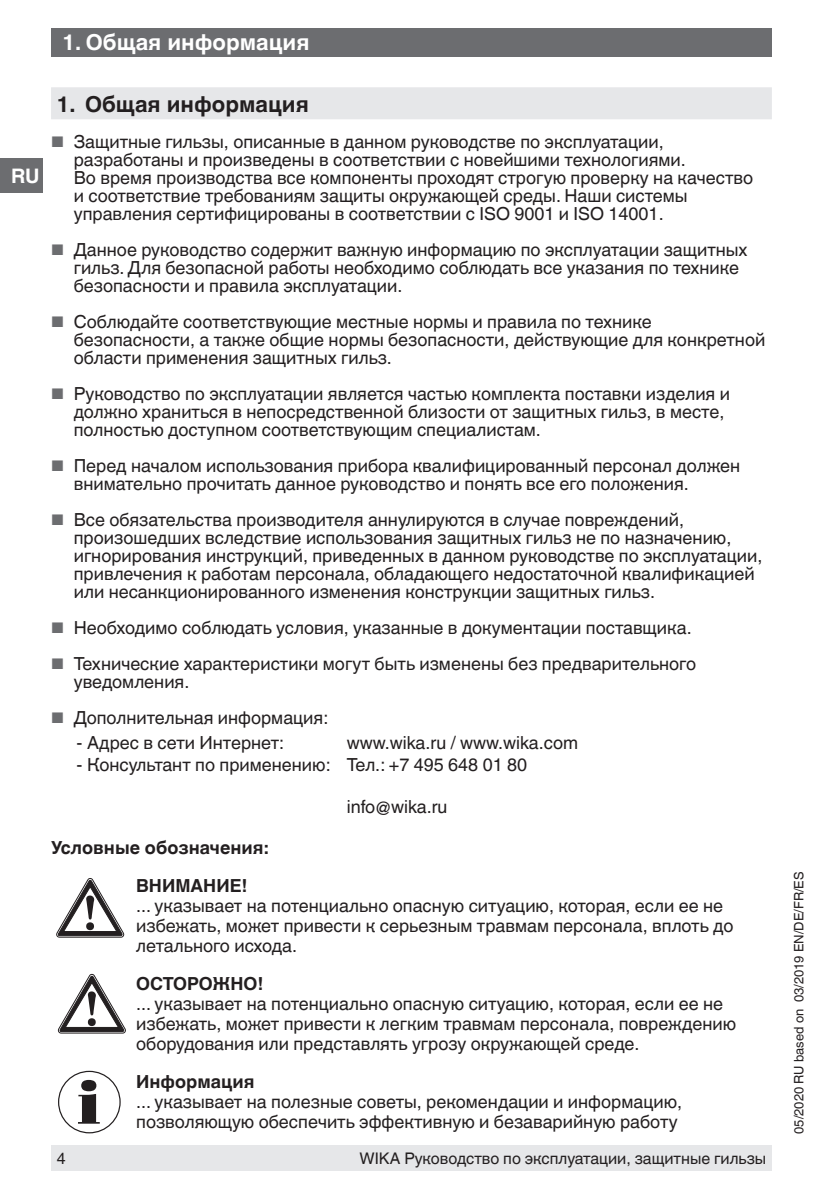
<style>
.page{position:relative;width:840px;height:1191px;background:#fff}
.page>*{position:absolute;margin:0;border:0;box-sizing:border-box;transform-origin:0 0}
.t1{font:700 22px "Helvetica World";color:#231f20}
.t2{font:700 22px "Helvetica World";color:#fff}
.t3{font:700 20px "Helvetica World";color:#fff}
.t4{font:18px/18px "Helvetica World";color:#231f20}
.t5{font:700 18px/38px "Helvetica World";color:#231f20}
.t6{font:16px "Helvetica World";color:#231f20}
.t7{font:13px "Helvetica World";color:#231f20}
.s1{font-size:15.4px;color:#6c6d70}
</style>
<div class="page">
<div style="left:51px;top:28px;width:720px;height:29px;background:#6c6d70"></div>
<div style="left:51px;top:1145px;width:720px;height:26px;background:#e6e7e9"></div>
<div style="left:0;top:159px;width:43px;height:34px;background:#6c6d70"></div>
<div style="left:51px;top:87px;width:720px;height:32px;background:#e6e7e9"></div>
<svg style="left:57px;top:878px;width:67px;height:59px"></svg>
<svg style="left:58px;top:974px;width:67px;height:59px"></svg>
<svg style="left:78px;top:1080px;width:22px;height:43px"></svg>
<div style="left:58px;top:1070px;width:63px;height:63px;border:1px solid #231f20;border-radius:50%"></div>
<p class="t2" style="left:62px;top:30px;width:248px">1. Общая информация</p>
<p class="t3" style="left:11px;top:164px;width:30px">RU</p>
<p class="t1" style="left:57px;top:92px;width:253px">1. Общая информация</p>
<p class="t4" style="left:74px;top:133px;width:680px;text-indent:-23px"><span class="s1">■</span> Защитные гильзы, описанные в данном руководстве по эксплуатации, разработаны и произведены в соответствии с новейшими технологиями.<br>Во время производства все компоненты проходят строгую проверку на качество и соответствие требованиям защиты окружающей среды. Наши системы управления сертифицированы в соответствии с ISO 9001 и ISO 14001.</p>
<p class="t4" style="left:74px;top:241px;width:675px;text-indent:-23px"><span class="s1">■</span> Данное руководство содержит важную информацию по эксплуатации защитных гильз. Для безопасной работы необходимо соблюдать все указания по технике безопасности и правила эксплуатации.</p>
<p class="t4" style="left:74px;top:313px;width:692px;text-indent:-23px"><span class="s1">■</span> Соблюдайте соответствующие местные нормы и правила по технике безопасности, а также общие нормы безопасности, действующие для конкретной области применения защитных гильз.</p>
<p class="t4" style="left:74px;top:385px;width:657px;text-indent:-23px"><span class="s1">■</span> Руководство по эксплуатации является частью комплекта поставки изделия и должно храниться в непосредственной близости от защитных гильз, в месте, полностью доступном соответствующим специалистам.</p>
<p class="t4" style="left:74px;top:457px;width:667px;text-indent:-23px"><span class="s1">■</span> Перед началом использования прибора квалифицированный персонал должен внимательно прочитать данное руководство и понять все его положения.</p>
<p class="t4" style="left:74px;top:511px;width:689px;text-indent:-23px"><span class="s1">■</span> Все обязательства производителя аннулируются в случае повреждений, произошедших вследствие использования защитных гильз не по назначению, игнорирования инструкций, приведенных в данном руководстве по эксплуатации, привлечения к работам персонала, обладающего недостаточной квалификацией или несанкционированного изменения конструкции защитных гильз.</p>
<p class="t4" style="left:51px;top:619px;width:641px"><span class="s1">■</span> Необходимо соблюдать условия, указанные в документации поставщика.</p>
<p class="t4" style="left:74px;top:655px;width:623px;text-indent:-23px"><span class="s1">■</span> Технические характеристики могут быть изменены без предварительного уведомления.</p>
<p class="t4" style="left:51px;top:709px;width:278px"><span class="s1">■</span> Дополнительная информация:</p>
<p class="t4" style="left:77px;top:734px;width:209px">- Адрес в сети Интернет:</p>
<p class="t4" style="left:346px;top:734px;width:233px">www.wika.ru / www.wika.com</p>
<p class="t4" style="left:77px;top:755px;width:452px">- Консультант по применению: Тел.: +7 495 648 01 80</p>
<p class="t4" style="left:346px;top:798px;width:102px">info@wika.ru</p>
<p class="t5" style="left:136px;top:828px;width:134px;text-indent:-85px">Условные обозначения:<br>ВНИМАНИЕ!</p>
<p class="t4" style="left:136px;top:895px;width:598px;line-height:20px">... указывает на потенциально опасную ситуацию, которая, если ее не избежать, может привести к серьезным травмам персонала, вплоть до летального исхода.</p>
<p class="t5" style="left:136px;top:964px;width:129px">ОСТОРОЖНО!</p>
<p class="t4" style="left:136px;top:993px;width:601px;line-height:20px">... указывает на потенциально опасную ситуацию, которая, если ее не избежать, может привести к легким травмам персонала, повреждению оборудования или представлять угрозу окружающей среде.</p>
<p class="t5" style="left:136px;top:1062px;width:120px">Информация</p>
<p class="t4" style="left:136px;top:1091px;width:547px;line-height:20px">... указывает на полезные советы, рекомендации и информацию, позволяющую обеспечить эффективную и безаварийную работу</p>
<p class="t6" style="left:57px;top:1149px;width:10px">4</p>
<p class="t6" style="left:359px;top:1149px;width:408px">WIKA Руководство по эксплуатации, защитные гильзы</p>
<p class="t7" style="left:791px;top:1133px;width:264px;rotate:-90deg">05/2020 RU based on 03/2019 EN/DE/FR/ES</p>
</div>
